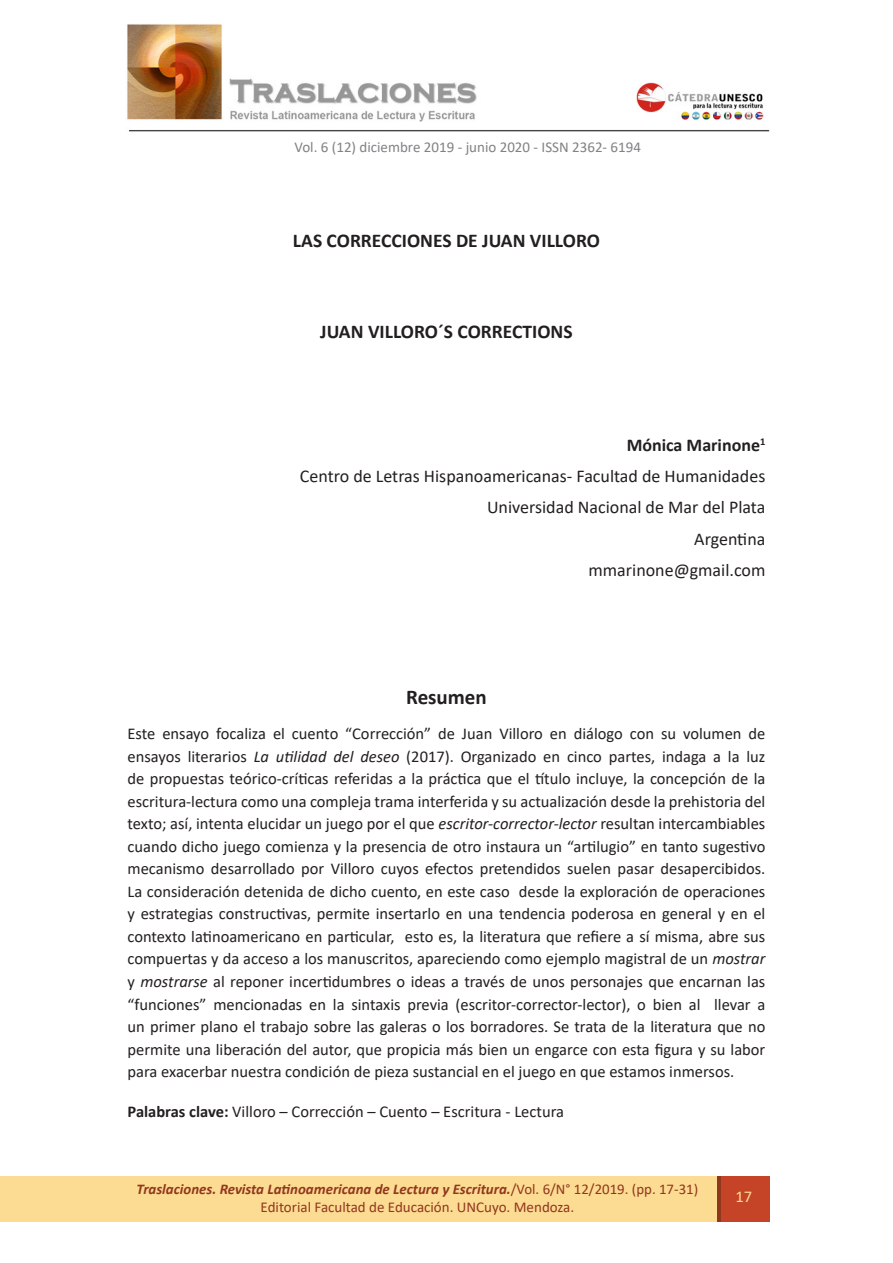
<style>
.page{position:relative;width:893px;height:1263px;background:#fff}
.page>*{position:absolute;margin:0;border:0;box-sizing:border-box;transform-origin:0 0}
.Titulo{font:700 21px "Calibri";color:#231f20}
.Título_Principal{font:700 19.5px "Calibri";color:#231f20}
.t1{font:18px "Calibri";color:#231f20}
.t2{font:700 18px "Calibri";color:#231f20}
.Resumen{font:16.5px/22.5px "Calibri";color:#231f20;text-align:justify}
.t3{font:16.5px "Calibri";color:#fcdb92}
.t4{font:15px "Calibri";color:#808285}
.t5{font:15px "Calibri";color:#91371e}
.t6{font:italic 700 14.85px "Calibri";color:#91371e}
.s1{font-style:italic}
.s2{font-weight:700}
.s3{font-weight:400;font-style:normal}
</style>
<div class="page">
<img style="left:127px;top:24px;width:643px;height:108px">
<div style="left:718px;top:1176px;width:52px;height:46px;background:#c54427"></div>
<div style="left:0;top:1176px;width:719px;height:46px;background:#fcdb92"></div>
<hr style="left:718px;top:1176px;width:3px;height:46px;background:#91371e">
<p class="t4" style="left:294px;top:136px;width:348px">Vol. 6 (12) diciembre 2019 - junio 2020 - ISSN 2362- 6194</p>
<p class="Título_Principal" style="left:293px;top:227px;width:309px">LAS CORRECCIONES DE JUAN VILLORO</p>
<p class="Título_Principal" style="left:320px;top:318px;width:254px">JUAN VILLORO´S CORRECTIONS</p>
<p class="t2" style="left:627px;top:432px;width:140px">Mónica Marinone<sup>1</sup></p>
<p class="t1" style="left:300px;top:464px;width:467px">Centro de Letras Hispanoamericanas- Facultad de Humanidades</p>
<p class="t1" style="left:487px;top:495px;width:280px">Universidad Nacional de Mar del Plata</p>
<p class="t1" style="left:694px;top:526px;width:73px">Argentina</p>
<p class="t1" style="left:589px;top:557px;width:178px">mmarinone@gmail.com</p>
<p class="Titulo" style="left:406px;top:682px;width:82px">Resumen</p>
<p class="Resumen" style="left:128px;top:722px;width:639px">Este ensayo focaliza el cuento “Corrección” de Juan Villoro en diálogo con su volumen de ensayos literarios <span class="s1">La utilidad del deseo</span> (2017). Organizado en cinco partes, indaga a la luz de propuestas teórico-críticas referidas a la práctica que el título incluye, la concepción de la escritura-lectura como una compleja trama interferida y su actualización desde la prehistoria del texto; así, intenta elucidar un juego por el que <span class="s1">escritor-corrector-lector</span> resultan intercambiables cuando dicho juego comienza y la presencia de otro instaura un “artilugio” en tanto sugestivo mecanismo desarrollado por Villoro cuyos efectos pretendidos suelen pasar desapercibidos.<br>La consideración detenida de dicho cuento, en este caso desde la exploración de operaciones y estrategias constructivas, permite insertarlo en una tendencia poderosa en general y en el contexto latinoamericano en particular, esto es, la literatura que refiere a sí misma, abre sus compuertas y da acceso a los manuscritos, apareciendo como ejemplo magistral de un <span class="s1">mostrar </span>y <span class="s1">mostrarse</span> al reponer incertidumbres o ideas a través de unos personajes que encarnan las “funciones” mencionadas en la sintaxis previa (escritor-corrector-lector), o bien al llevar a un primer plano el trabajo sobre las galeras o los borradores. Se trata de la literatura que no permite una liberación del autor, que propicia más bien un engarce con esta figura y su labor para exacerbar nuestra condición de pieza sustancial en el juego en que estamos inmersos.</p>
<p class="Resumen" style="left:128px;top:1099px;width:438px"><span class="s2">Palabras clave:</span> Villoro – Corrección – Cuento – Escritura - Lectura</p>
<p class="t6" style="left:137px;top:1179px;width:563px">Traslaciones. Revista Latinoamericana de Lectura y Escritura.<span class="s3">/Vol. 6/N° 12/2019. (pp. 17-31)</span></p>
<p class="t5" style="left:261px;top:1197px;width:315px">Editorial Facultad de Educación. UNCuyo. Mendoza.</p>
<p class="t3" style="left:736px;top:1185px;width:18px">17</p>
</div>
